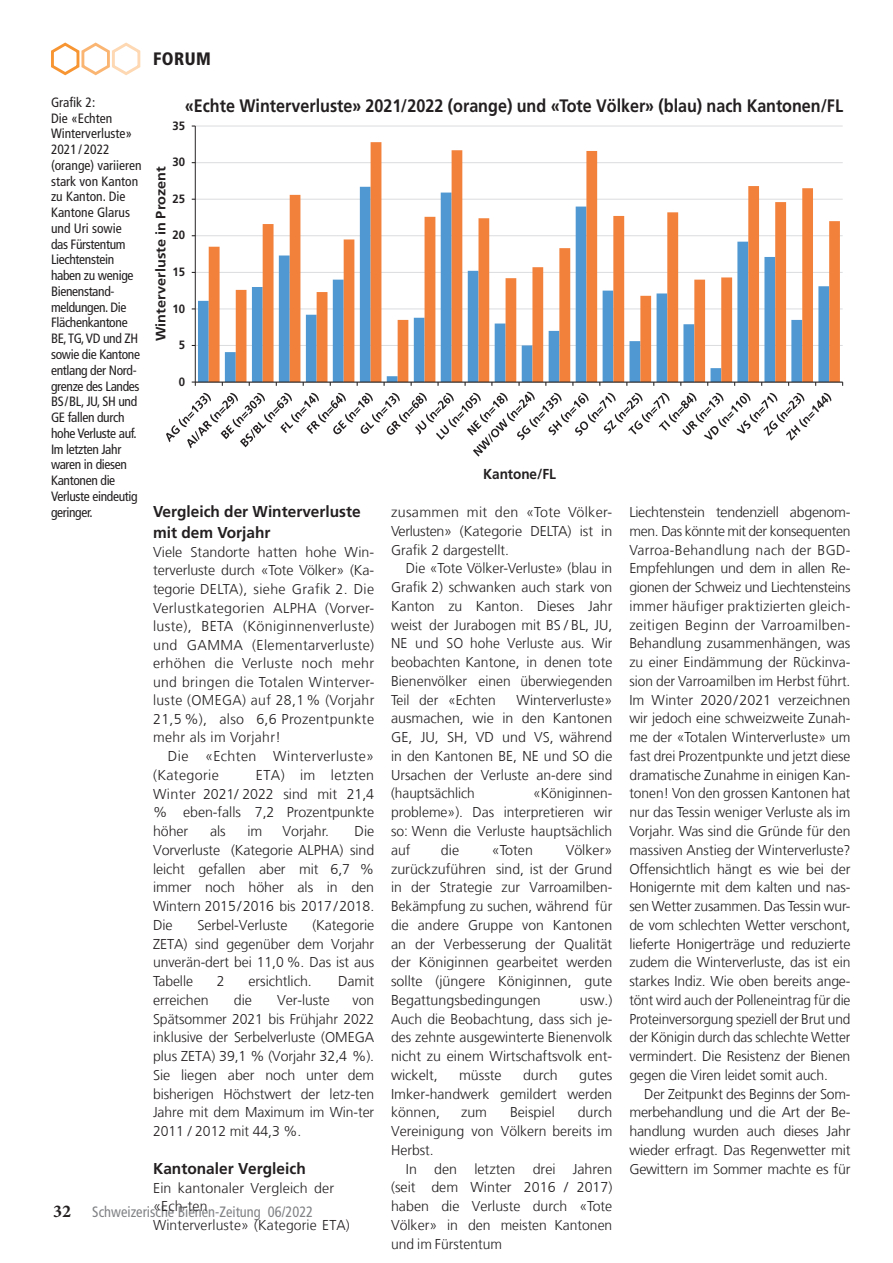
<style>
.page{position:relative;width:893px;height:1263px;background:#fff}
.page>*{position:absolute;margin:0;border:0;box-sizing:border-box;transform-origin:0 0}
.t1{font:700 18px "Frutiger LT Com";color:#231f20;scale:.89 1}
.t2{font:900 condensed 18px "Frutiger LT Com";letter-spacing:.025em;color:#231f20;scale:.96 1}
.t3{font:700 15.75px/20.5px "Frutiger LT Com";color:#231f20}
.t4{font:condensed 15px "Frutiger LT Com";color:#808285;scale:.96 1}
.t5{font:700 14.4px "Frutiger LT Com";letter-spacing:-.005em;color:#231f20;scale:.94 1}
.t6{font:300 14.25px/18.8px "Frutiger LT Com";color:#231f20;text-align:justify}
.t7{font:300 14.25px/18.8px "Frutiger LT Com";color:#231f20;text-align:justify;scale:.96 1}
.t8{font:300 14.25px/18.8px "Frutiger LT Com";letter-spacing:.025em;color:#231f20}
.t9{font:700 13.65px "Frutiger LT Com";letter-spacing:.005em;color:#231f20;scale:1.06 1}
.t10{font:condensed 13.5px/15.8px "Frutiger LT Com";letter-spacing:-.025em;color:#231f20}
.t11{font:700 12px "Frutiger LT Com";color:#231f20;scale:.94 1}
.t12{font:700 12px "Frutiger LT Com";color:#252122;scale:.94 1}
.s1{font-family:"Frutiger LT Std"}
.s2{font-family:"Minion Pro";font-weight:700;font-stretch:normal;font-size:18px;color:#231f20}
</style>
<div class="page">
<svg style="left:51px;top:42px;width:90px;height:34px"></svg>
<hr style="left:195px;top:345px;width:648px;height:1px;background:#dcdddf">
<hr style="left:195px;top:308px;width:648px;height:1px;background:#dcdddf">
<hr style="left:195px;top:272px;width:648px;height:1px;background:#dcdddf">
<hr style="left:195px;top:235px;width:648px;height:1px;background:#dcdddf">
<hr style="left:195px;top:199px;width:648px;height:1px;background:#dcdddf">
<hr style="left:195px;top:162px;width:648px;height:1px;background:#dcdddf">
<hr style="left:195px;top:126px;width:648px;height:1px;background:#dcdddf">
<svg style="left:209px;top:142px;width:631px;height:240px"></svg>
<hr style="left:195px;top:126px;width:1px;height:256px;background:#231f20">
<svg style="left:166px;top:392px;width:665px;height:65px"></svg>
<hr style="left:195px;top:382px;width:648px;height:1px;background:#231f20">
<p class="t2" style="left:153px;top:48px;width:62px">FORUM</p>
<p class="t10" style="left:51px;top:94px;width:92px">Grafik 2:<br>Die «Echten<br>Winterverluste»<br>2021 / 2022 (orange) variieren stark von Kanton zu Kanton. Die<br>Kantone Glarus und Uri sowie das Fürstentum<br>Liechtenstein haben zu wenige<br>Bienenstand&shy;meldungen. Die<br>Flächenkantone<br>BE, TG, VD und ZH sowie die Kantone entlang der Nord&shy;grenze des Landes<br>BS/BL, JU, SH und<br>GE fallen durch hohe Verluste auf.<br>Im letzten Jahr waren in diesen<br>Kantonen die<br>Verluste eindeutig geringer.</p>
<p class="t1" style="left:185px;top:95px;width:741px">«Echte Winterverluste» 2021/2022 (orange) und «Tote Völker» (blau) nach Kantonen/FL</p>
<p class="t11" style="left:172px;top:118px;width:15px">35</p>
<p class="t11" style="left:172px;top:155px;width:15px">30</p>
<p class="t9" style="left:153px;top:341px;width:167px;rotate:-90deg">Winterverluste in Prozent</p>
<p class="t11" style="left:172px;top:192px;width:15px">25</p>
<p class="t11" style="left:172px;top:228px;width:15px">20</p>
<p class="t11" style="left:172px;top:265px;width:15px">15</p>
<p class="t11" style="left:172px;top:301px;width:15px">10</p>
<p class="t11" style="left:179px;top:338px;width:8px">5</p>
<p class="t12" style="left:179px;top:374px;width:8px">0</p>
<p class="t5" style="left:483px;top:466px;width:79px">Kantone/FL</p>
<p class="t3" style="left:153px;top:501px;width:209px">Vergleich der Winterverluste mit dem Vorjahr</p>
<p class="t6" style="left:153px;top:543px;width:223px">Viele Standorte hatten hohe Win&shy;terverluste durch «Tote Völker» (Ka&shy;tegorie DELTA), siehe Grafik 2. Die Verlustkategorien ALPHA (Vorver&shy;luste), BETA (Königinnenverluste) und GAMMA (Elementarverluste) erhöhen die Verluste noch mehr und bringen die Totalen Winterver&shy;luste (OMEGA) auf 28,1 % (Vorjahr 21,5 %), also 6,6 Prozentpunkte mehr als im Vorjahr!</p>
<p class="t8" style="left:153px;top:747px;width:223px;text-indent:15px">Die «Echten Winterverluste» (Kategorie</p>
<p class="t6" style="left:391px;top:503px;width:223px">zusammen mit den «Tote Völker-Verlusten» (Kategorie DELTA) ist in Grafik 2 dargestellt.</p>
<p class="t6" style="left:391px;top:559px;width:223px;text-indent:15px">Die «Tote Völker-Verluste» (blau in Grafik 2) schwanken auch stark von Kanton zu Kanton. <span class="s1">Dieses Jahr </span>weist der Jurabogen mit BS / BL, JU, NE und SO hohe Verluste aus. Wir beobachten Kantone, in denen tote Bienenvölker einen überwiegenden Teil der «Echten</p>
<p class="t6" style="left:629px;top:503px;width:223px">Liechtenstein tendenziell abgenom&shy;men. Das könnte mit der konsequenten Varroa-Behandlung nach der BGD-Empfehlungen und dem in allen Re&shy;gionen der Schweiz und Liechtensteins immer häufiger praktizierten gleich&shy;zeitigen Beginn der Varroamilben-Behandlung zusammenhängen, was zu einer Eindämmung der Rückinva&shy;sion der Varroamilben im Herbst führt.<br>Im Winter 2020/2021 verzeichnen wir jedoch eine schweizweite Zunah&shy;me der «Totalen Winterverluste» um fast drei Prozentpunkte und jetzt diese dramatische Zunahme in einigen Kan&shy;tonen! Von den grossen Kantonen hat nur das Tessin weniger Verluste als im Vorjahr. Was sind die Gründe für den massiven Anstieg der Winterverluste?<br>Offensichtlich hängt es wie bei der Honigernte mit dem kalten und nas&shy;sen Wetter zusammen. Das Tessin wur&shy;de vom schlechten Wetter verschont, lieferte Honigerträge und reduzierte zudem die Winterverluste, das ist ein starkes Indiz. Wie oben bereits ange&shy;tönt wird auch der Polleneintrag für die Proteinversorgung speziell der Brut und der Königin durch das schlechte Wetter vermindert. Die Resistenz der Bienen gegen die Viren leidet somit auch.</p>
<p class="t6" style="left:629px;top:1084px;width:223px;text-indent:15px">Der Zeitpunkt des Beginns der Som&shy;merbehandlung und die Art der Be&shy;handlung wurden auch dieses Jahr wieder erfragt. Das Regenwetter mit Gewittern im Sommer machte es für</p>
<p class="t6" style="left:391px;top:690px;width:223px;text-indent:126px">Winterverluste» ausmachen, wie in den Kantonen GE, JU, SH, VD und VS, während in den Kantonen BE, NE und SO die Ursachen der Verluste an-dere sind (hauptsächlich</p>
<p class="t6" style="left:153px;top:766px;width:223px;text-indent:103px">ETA) im letzten Winter 202<span class="s1">1</span>/ 202<span class="s1">2</span> sind mit 21,4 % eben-falls 7,2 Prozentpunkte höher</p>
<p class="t7" style="left:391px;top:784px;width:232px;text-indent:142px">«Königinnen&shy;probleme»). Das interpretieren wir so: Wenn die Verluste hauptsächlich auf</p>
<p class="t6" style="left:210px;top:822px;width:17px">als</p>
<p class="t6" style="left:247px;top:822px;width:16px">im</p>
<p class="t6" style="left:283px;top:822px;width:48px">Vorjahr.</p>
<p class="t6" style="left:153px;top:822px;width:223px;text-indent:201px">Die Vorverluste (Kategorie ALPHA) sind leicht gefallen aber mit 6,7 % immer noch höher als in den Wintern 2015/2016 bis 2017/2018.<br>Die</p>
<p class="t6" style="left:391px;top:840px;width:223px;text-indent:175px">Völker» zurückzuführen sind, ist der Grund in der Strategie zur Varroamilben-Bekämpfung zu suchen, während für die andere Gruppe von Kantonen an der Verbesserung der Qualität der Königinnen gearbeitet werden sollte (jüngere Königinnen, gute Begattungsbedingungen</p>
<p class="t6" style="left:441px;top:840px;width:20px">die</p>
<p class="t6" style="left:492px;top:840px;width:43px">«Toten</p>
<p class="t6" style="left:153px;top:916px;width:223px;text-indent:159px">(Kategorie ZETA) sind gegenüber dem Vorjahr unverän-dert bei 11,0 %. Das ist aus Tabelle</p>
<p class="t6" style="left:198px;top:916px;width:91px">Serbel-Verluste</p>
<p class="t6" style="left:217px;top:972px;width:9px">2</p>
<p class="t6" style="left:248px;top:972px;width:65px">ersichtlich.</p>
<p class="t6" style="left:338px;top:972px;width:38px">Damit</p>
<p class="t6" style="left:391px;top:990px;width:223px;text-indent:189px">usw.)<br>Auch die Beobachtung, dass sich je&shy;des zehnte ausgewinterte Bienenvolk nicht zu einem Wirtschaftsvolk ent&shy;wickelt,</p>
<p class="t6" style="left:153px;top:991px;width:57px">erreichen</p>
<p class="t6" style="left:234px;top:991px;width:20px">die</p>
<p class="t6" style="left:277px;top:991px;width:54px">Ver-luste</p>
<p class="t6" style="left:153px;top:991px;width:223px;text-indent:200px">von Spätsommer 202<span class="s1">1</span> bis Frühjahr 202<span class="s1">2 </span>inklusive der Serbelverluste (OMEGA plus ZETA) 39,1 % (Vorjahr 32,4 %).<br>Sie liegen aber noch unter dem bisherigen Höchstwert der letz-ten Jahre mit dem Maximum im Win-ter 2011 / 2012 mit 44,3 %.</p>
<p class="t3" style="left:153px;top:1158px;width:154px">Kantonaler Vergleich</p>
<p class="t6" style="left:153px;top:1179px;width:198px;text-align:left">Ein kantonaler Vergleich der «Ech-ten<br>Winterverluste» (Kategorie ETA)</p>
<p class="t6" style="left:459px;top:1065px;width:44px">müsste</p>
<p class="t6" style="left:523px;top:1065px;width:36px">durch</p>
<p class="t6" style="left:391px;top:1065px;width:223px;text-indent:188px">gutes Imker-handwerk gemildert werden können,</p>
<p class="t6" style="left:391px;top:1103px;width:223px;text-indent:187px">durch Vereinigung von Völkern bereits im Herbst.</p>
<p class="t6" style="left:391px;top:1159px;width:223px;text-indent:15px">In den letzten drei Jahren (seit dem Winter 2016 / 2017) haben die Verluste durch «Tote Völker» in den meisten Kantonen und im Fürstentum</p>
<p class="t6" style="left:461px;top:1103px;width:27px">zum</p>
<p class="t6" style="left:510px;top:1103px;width:46px">Beispiel</p>
<p class="t4" style="left:53px;top:1203px;width:272px"><span class="s2">32</span> Schweizerische Bienen-Zeitung 06/2022</p>
</div>
